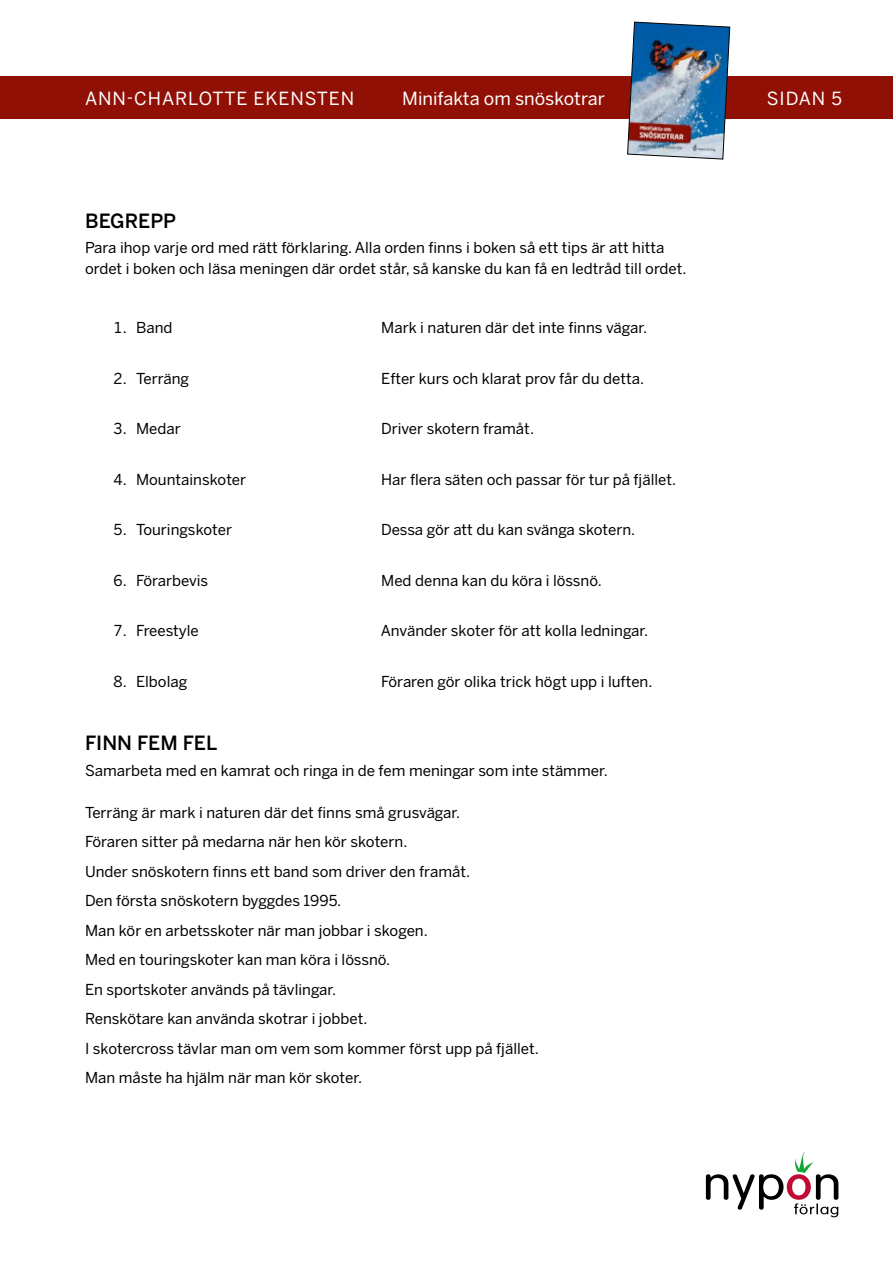
<style>
.page{position:relative;width:893px;height:1263px;background:#fff}
.page>*{position:absolute;margin:0;border:0;box-sizing:border-box;transform-origin:0 0}
.t1{font:500 19.5px "Benton Sans";color:#000}
.t2{font:18px "Benton Sans";letter-spacing:.005em;color:#fff}
.t3{font:18px "Benton Sans";letter-spacing:.05em;color:#fff}
.t4{font:15px/29.5px "Benton Sans";color:#000}
</style>
<div class="page">
<svg style="left:706px;top:1152px;width:132px;height:65px"></svg>
<div style="left:0;top:77px;width:893px;height:42px;background:#901005"></div>
<img style="left:627px;top:21px;width:103px;height:139px">
<p class="t3" style="left:85px;top:87px;width:271px">ANN-CHARLOTTE EKENSTEN</p>
<p class="t2" style="left:402px;top:87px;width:204px">Minifakta om snöskotrar</p>
<p class="t2" style="left:767px;top:87px;width:77px">SIDAN 5</p>
<h1 class="t1" style="left:85px;top:209px;width:93px">BEGREPP</h1>
<p class="t4" style="left:85px;top:237px;width:603px;line-height:21px">Para ihop varje ord med rätt förklaring. Alla orden finns i boken så ett tips är att hitta ordet i boken och läsa meningen där ordet står, så kanske du kan få en ledtråd till ordet.</p>
<p class="t4" style="left:113px;top:313px;width:61px">1. Band</p>
<p class="t4" style="left:381px;top:313px;width:268px">Mark i naturen där det inte finns vägar.</p>
<p class="t4" style="left:113px;top:364px;width:77px">2. Terräng</p>
<p class="t4" style="left:381px;top:364px;width:264px">Efter kurs och klarat prov får du detta.</p>
<p class="t4" style="left:113px;top:414px;width:69px">3. Medar</p>
<p class="t4" style="left:381px;top:414px;width:154px">Driver skotern framåt.</p>
<p class="t4" style="left:113px;top:465px;width:135px">4. Mountainskoter</p>
<p class="t4" style="left:381px;top:465px;width:297px">Har flera säten och passar för tur på fjället.</p>
<p class="t4" style="left:113px;top:515px;width:120px">5. Touringskoter</p>
<p class="t4" style="left:381px;top:515px;width:256px">Dessa gör att du kan svänga skotern.</p>
<p class="t4" style="left:113px;top:566px;width:97px">6. Förarbevis</p>
<p class="t4" style="left:381px;top:566px;width:222px">Med denna kan du köra i lössnö.</p>
<p class="t4" style="left:113px;top:616px;width:87px">7. Freestyle</p>
<p class="t4" style="left:381px;top:616px;width:269px">Använder skoter för att kolla ledningar.</p>
<p class="t4" style="left:113px;top:667px;width:76px">8. Elbolag</p>
<p class="t4" style="left:381px;top:667px;width:273px">Föraren gör olika trick högt upp i luften.</p>
<h1 class="t1" style="left:85px;top:731px;width:134px">FINN FEM FEL</h1>
<p class="t4" style="left:85px;top:755px;width:524px">Samarbeta med en kamrat och ringa in de fem meningar som inte stämmer.</p>
<p class="t4" style="left:85px;top:798px;width:455px">Terräng är mark i naturen där det finns små grusvägar.<br>Föraren sitter på medarna när hen kör skotern.<br>Under snöskotern finns ett band som driver den framåt.<br>Den första snöskotern byggdes 1995.<br>Man kör en arbetsskoter när man jobbar i skogen.<br>Med en touringskoter kan man köra i lössnö.<br>En sportskoter används på tävlingar.<br>Renskötare kan använda skotrar i jobbet.<br>I skotercross tävlar man om vem som kommer först upp på fjället.<br>Man måste ha hjälm när man kör skoter.</p>
</div>
